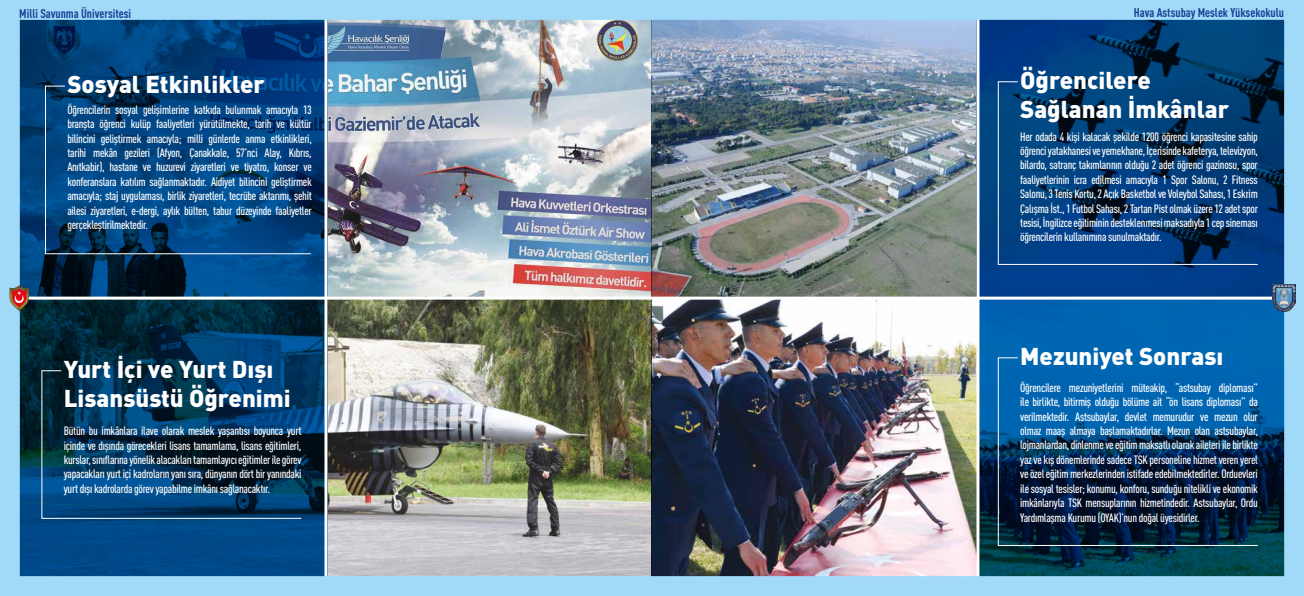
<style>
.page{position:relative;width:1304px;height:596px;background:#fff}
.page>*{position:absolute;margin:0;border:0;box-sizing:border-box;transform-origin:0 0}
.t1{font:900 24px/28.8px "DIN Pro";color:#fff}
.t2{font:700 condensed 12.5px "DIN Pro";color:#164194}
.t3{font:500 condensed 12px/14.4px "DIN Pro";letter-spacing:-.025em;color:#fff;text-align:justify}
</style>
<div class="page">
<img style="left:0;top:0;width:1304px;height:595px">
<svg style="left:9px;top:285px;width:20px;height:25px"></svg>
<img style="left:1273px;top:284px;width:22px;height:27px">
<p class="t2" style="left:19px;top:4px;width:113px">Milli Savunma Üniversitesi</p>
<p class="t2" style="left:1134px;top:4px;width:152px">Hava Astsubay Meslek Yüksekokulu</p>
<h1 class="t1" style="left:67px;top:67px;width:199px">Sosyal Etkinlikler</h1>
<p class="t3" style="left:67px;top:101px;width:246px">Öğrencilerin sosyal gelişimlerine katkıda bulunmak amacıyla 13 branşta öğrenci kulüp faaliyetleri yürütülmekte, tarih ve kültür bilincini geliştirmek amacıyla; milli günlerde anma etkinlikleri, tarihi mekân gezileri (Afyon, Çanakkale, 57’nci Alay, Kıbrıs, Anıtkabir), hastane ve huzurevi ziyaretleri ve tiyatro, konser ve konferanslara katılım sağlanmaktadır. Aidiyet bilincini geliştirmek amacıyla; staj uygulaması, birlik ziyaretleri, tecrübe aktarımı, şehit ailesi ziyaretleri, e-dergi, aylık bülten, tabur düzeyinde faaliyetler gerçekleştirilmektedir.</p>
<h1 class="t1" style="left:64px;top:352px;width:229px">Yurt İçi ve Yurt Dışı<br>Lisansüstü Öğrenimi</h1>
<p class="t3" style="left:64px;top:422px;width:239px">Bütün bu imkânlara ilave olarak meslek yaşantısı boyunca yurt içinde ve dışında görecekleri lisans tamamlama, lisans eğitimleri, kurslar, sınıflarına yönelik alacakları tamamlayıcı eğitimler ile görev yapacakları yurt içi kadroların yanı sıra, dünyanın dört bir yanındaki yurt dışı kadrolarda görev yapabilme imkânı sağlanacaktır.</p>
<h1 class="t1" style="left:1020px;top:63px;width:210px">Öğrencilere<br>Sağlanan İmkânlar</h1>
<p class="t3" style="left:1020px;top:128px;width:239px">Her odada 4 kişi kalacak şekilde 1200 öğrenci kapasitesine sahip öğrenci yatakhanesi ve yemekhane, İçerisinde kafeterya, televizyon, bilardo, satranç takımlarının olduğu 2 adet öğrenci gazinosu, spor faaliyetlerinin icra edilmesi amacıyla 1 Spor Salonu, 2 Fitness Salonu, 3 Tenis Kortu, 2 Açık Basketbol ve Voleybol Sahası, 1 Eskrim Çalışma İst., 1 Futbol Sahası, 2 Tartan Pist olmak üzere 12 adet spor tesisi, İngilizce eğitiminin desteklenmesi maksadıyla 1 cep sineması öğrencilerin kullanımına sunulmaktadır.</p>
<h1 class="t1" style="left:1020px;top:339px;width:205px">Mezuniyet Sonrası</h1>
<p class="t3" style="left:1020px;top:379px;width:239px">Öğrencilere mezuniyetlerini müteakip, “astsubay diploması” ile birlikte, bitirmiş olduğu bölüme ait “ön lisans diploması” da verilmektedir. Astsubaylar, devlet memurudur ve mezun olur olmaz maaş almaya başlamaktadırlar. Mezun olan astsubaylar, lojmanlardan, dinlenme ve eğitim maksatlı olarak aileleri ile birlikte yaz ve kış dönemlerinde sadece TSK personeline hizmet veren yerel ve özel eğitim merkezlerinden istifade edebilmektedirler. Orduevleri ile sosyal tesisler; konumu, konforu, sunduğu nitelikli ve ekonomik imkânlarıyla TSK mensuplarının hizmetindedir. Astsubaylar, Ordu Yardımlaşma Kurumu (OYAK)’nun doğal üyesidirler.</p>
</div>
